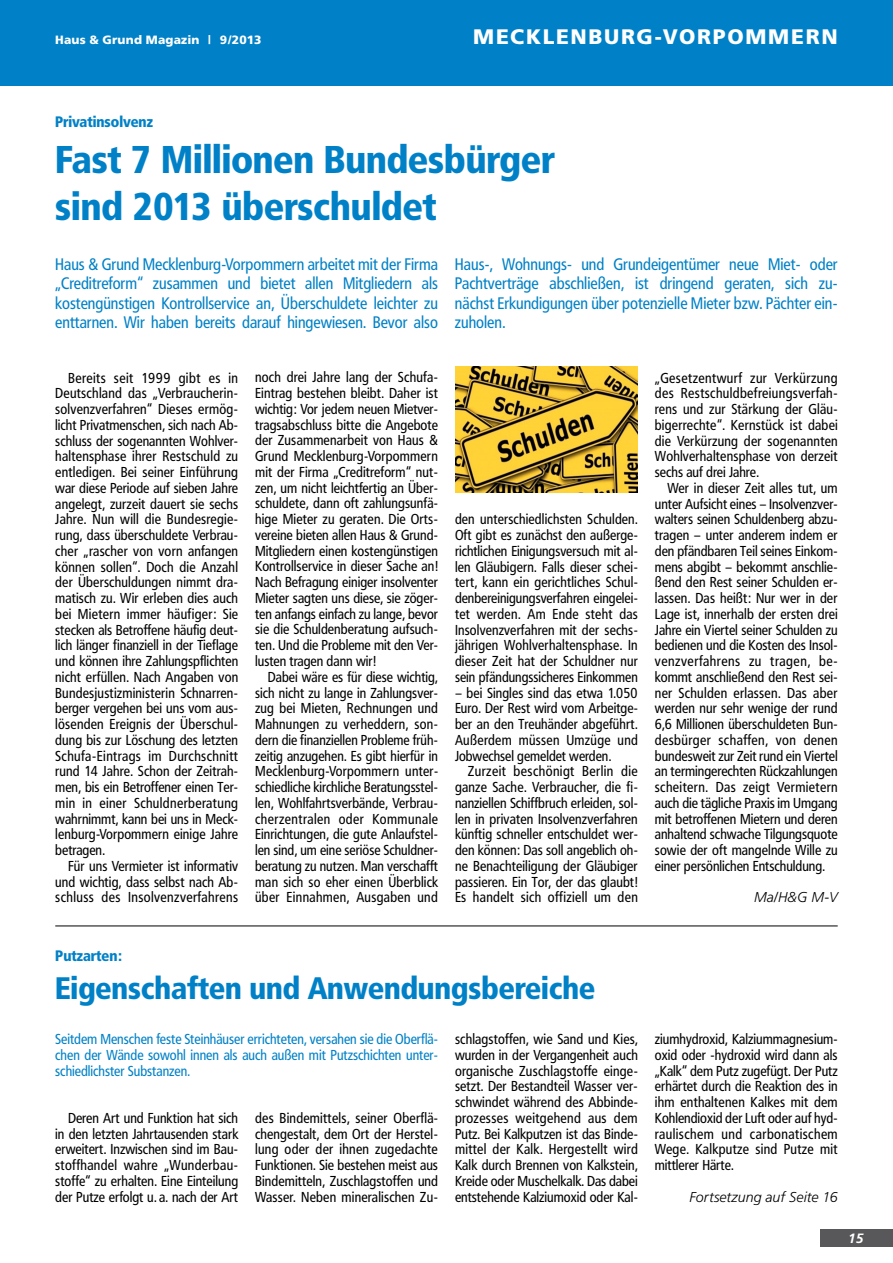
<style>
.page{position:relative;width:893px;height:1263px;background:#fff}
.page>*{position:absolute;margin:0;border:0;box-sizing:border-box;transform-origin:0 0}
.t1{font:900 38.25px/46.5px "Frutiger Condensed BQ";color:#0081c7}
.t2{font:900 30.75px "Frutiger Condensed BQ";color:#0081c7}
.t3{font:900 21px "Frutiger";letter-spacing:.08em;color:#fff}
.t4{font:16.5px/19.5px "Frutiger Condensed BQ";color:#0081c7;text-align:justify}
.t5{font:900 15px "Frutiger Condensed BQ";color:#0081c7}
.t6{font:14.25px/15.8px "Frutiger Condensed BQ";letter-spacing:.01em;color:#000;text-align:justify}
.t7{font:14.25px/15.8px "Frutiger Condensed BQ";color:#0081c7;text-align:justify}
.t8{font:italic 300 14.25px "Frutiger";color:#000}
.t9{font:italic 700 13.5px "Frutiger";color:#fff}
.t10{font:900 12px "Frutiger";letter-spacing:.015em;color:#fff}
</style>
<div class="page">
<div style="left:821px;top:1229px;width:72px;height:17px;background:#58585a"></div>
<div style="left:0;top:0;width:893px;height:85px;background:#0081c7"></div>
<img style="left:455px;top:367px;width:183px;height:126px">
<hr style="left:55px;top:926px;width:783px;height:1px;background:#000">
<p class="t10" style="left:55px;top:33px;width:208px">HAUS &amp; GRUND MAGAZIN | 9/2013</p>
<h3 class="t3" style="left:473px;top:24px;width:100px">MECKLENBURG</h3>
<h3 class="t3" style="left:655px;top:24px;width:110px">-VORPOMMERN</h3>
<p class="t5" style="left:55px;top:112px;width:99px">Privatinsolvenz</p>
<h1 class="t1" style="left:55px;top:136px;width:501px">Fast 7 Millionen Bundesbürger sind 2013 überschuldet</h1>
<p class="t4" style="left:55px;top:254px;width:384px">Haus &amp; Grund Mecklenburg-Vorpommern arbeitet mit der Firma „Creditreform“ zusammen und bietet allen Mitgliedern als kostengünstigen Kontrollservice an, Überschuldete leichter zu enttarnen. Wir haben bereits darauf hingewiesen. Bevor also</p>
<p class="t4" style="left:455px;top:254px;width:384px">Haus-, Wohnungs- und Grundeigentümer neue Miet- oder Pachtverträge abschließen, ist dringend geraten, sich zu&shy;nächst Erkundigungen über potenzielle Mieter bzw. Pächter ein&shy;zuholen.</p>
<p class="t6" style="left:55px;top:370px;width:184px;text-indent:13px">Bereits seit 1999 gibt es in Deutschland das „Verbraucherin&shy;solvenzverfahren“ Dieses ermög&shy;licht Privatmenschen, sich nach Ab&shy;schluss der sogenannten Wohlver&shy;haltensphase ihrer Restschuld zu entledigen. Bei seiner Einführung war diese Periode auf sieben Jahre angelegt, zurzeit dauert sie sechs Jahre. Nun will die Bundesregie&shy;rung, dass überschuldete Verbrau&shy;cher „rascher von vorn anfangen können sollen“. Doch die Anzahl der Überschuldungen nimmt dra&shy;matisch zu. Wir erleben dies auch bei Mietern immer häufiger: Sie stecken als Betroffene häufig deut&shy;lich länger finanziell in der Tieflage und können ihre Zahlungspflichten nicht erfüllen. Nach Angaben von Bundesjustizministerin Schnarren&shy;berger vergehen bei uns vom aus&shy;lösenden Ereignis der Überschul&shy;dung bis zur Löschung des letzten Schufa-Eintrags im Durchschnitt rund 14 Jahre. Schon der Zeitrah&shy;men, bis ein Betroffener einen Ter&shy;min in einer Schuldnerberatung wahrnimmt, kann bei uns in Meck&shy;lenburg-Vorpommern einige Jahre betragen.</p>
<p class="t6" style="left:55px;top:858px;width:184px;text-indent:13px">Für uns Vermieter ist informativ und wichtig, dass selbst nach Ab&shy;schluss des Insolvenzverfahrens</p>
<p class="t6" style="left:255px;top:369px;width:184px">noch drei Jahre lang der Schufa-Eintrag bestehen bleibt. Daher ist wichtig: Vor jedem neuen Mietver&shy;tragsabschluss bitte die Angebote der Zusammenarbeit von Haus &amp; Grund Mecklenburg-Vorpommern mit der Firma „Creditreform“ nut&shy;zen, um nicht leichtfertig an Über&shy;schuldete, dann oft zahlungsunfä&shy;hige Mieter zu geraten. Die Orts&shy;vereine bieten allen Haus &amp; Grund-Mitgliedern einen kostengünstigen Kontrollservice in dieser Sache an!<br>Nach Befragung einiger insolventer Mieter sagten uns diese, sie zöger&shy;ten anfangs einfach zu lange, bevor sie die Schuldenberatung aufsuch&shy;ten. Und die Probleme mit den Ver&shy;lusten tragen dann wir!</p>
<p class="t6" style="left:255px;top:669px;width:184px;text-indent:13px">Dabei wäre es für diese wichtig, sich nicht zu lange in Zahlungsver&shy;zug bei Mieten, Rechnungen und Mahnungen zu verheddern, son&shy;dern die finanziellen Probleme früh&shy;zeitig anzugehen. Es gibt hierfür in Mecklenburg-Vorpommern unter&shy;schiedliche kirchliche Beratungsstel&shy;len, Wohlfahrtsverbände, Verbrau&shy;cherzentralen oder Kommunale Einrichtungen, die gute Anlaufstel&shy;len sind, um eine seriöse Schuldner&shy;beratung zu nutzen. Man verschafft man sich so eher einen Überblick über Einnahmen, Ausgaben und</p>
<p class="t6" style="left:455px;top:511px;width:184px">den unterschiedlichsten Schulden.<br>Oft gibt es zunächst den außerge&shy;richtlichen Einigungsversuch mit al&shy;len Gläubigern. Falls dieser schei&shy;tert, kann ein gerichtliches Schul&shy;denbereinigungsverfahren eingelei&shy;tet werden. Am Ende steht das Insolvenzverfahren mit der sechs&shy;jährigen Wohlverhaltensphase. In dieser Zeit hat der Schuldner nur sein pfändungssicheres Einkommen</p>
<p class="t6" style="left:455px;top:684px;width:184px">– bei Singles sind das etwa 1.050<br>Euro. Der Rest wird vom Arbeitge&shy;ber an den Treuhänder abgeführt.<br>Außerdem müssen Umzüge und Jobwechsel gemeldet werden.</p>
<p class="t6" style="left:455px;top:763px;width:184px;text-indent:13px">Zurzeit beschönigt Berlin die ganze Sache. Verbraucher, die fi&shy;nanziellen Schiffbruch erleiden, sol&shy;len in privaten Insolvenzverfahren künftig schneller entschuldet wer&shy;den können: Das soll angeblich oh&shy;ne Benachteiligung der Gläubiger passieren. Ein Tor, der das glaubt!<br>Es handelt sich offiziell um den</p>
<p class="t6" style="left:655px;top:370px;width:184px">„Gesetzentwurf zur Verkürzung des Restschuldbefreiungsverfah&shy;rens und zur Stärkung der Gläu&shy;bigerrechte“. Kernstück ist dabei die Verkürzung der sogenannten Wohlverhaltensphase von derzeit sechs auf drei Jahre.</p>
<p class="t6" style="left:655px;top:480px;width:184px;text-indent:13px">Wer in dieser Zeit alles tut, um unter Aufsicht eines – Insolvenzver&shy;walters seinen Schuldenberg abzu&shy;tragen – unter anderem indem er den pfändbaren Teil seines Einkom&shy;mens abgibt – bekommt anschlie&shy;ßend den Rest seiner Schulden er&shy;lassen. Das heißt: Nur wer in der Lage ist, innerhalb der ersten drei Jahre ein Viertel seiner Schulden zu bedienen und die Kosten des Insol&shy;venzverfahrens zu tragen, be&shy;kommt anschließend den Rest sei&shy;ner Schulden erlassen. Das aber werden nur sehr wenige der rund 6,6 Millionen überschuldeten Bun&shy;desbürger schaffen, von denen bundesweit zur Zeit rund ein Viertel an termingerechten Rückzahlungen scheitern. Das zeigt Vermietern auch die tägliche Praxis im Umgang mit betroffenen Mietern und deren anhaltend schwache Tilgungsquote sowie der oft mangelnde Wille zu einer persönlichen Entschuldung.</p>
<p class="t8" style="left:754px;top:889px;width:85px">Ma/H&amp;G M-V</p>
<p class="t5" style="left:55px;top:947px;width:68px">Putzarten:</p>
<h2 class="t2" style="left:55px;top:969px;width:541px">Eigenschaften und Anwendungsbereiche</h2>
<p class="t7" style="left:55px;top:1031px;width:384px">Seitdem Menschen feste Steinhäuser errichteten, versahen sie die Oberflä&shy;chen der Wände sowohl innen als auch außen mit Putzschichten unter&shy;schiedlichster Substanzen.</p>
<p class="t6" style="left:55px;top:1110px;width:184px;text-indent:13px">Deren Art und Funktion hat sich in den letzten Jahrtausenden stark erweitert. Inzwischen sind im Bau&shy;stoffhandel wahre „Wunderbau&shy;stoffe“ zu erhalten. Eine Einteilung der Putze erfolgt u. a. nach der Art</p>
<p class="t6" style="left:255px;top:1110px;width:184px">des Bindemittels, seiner Oberflä&shy;chengestalt, dem Ort der Herstel&shy;lung oder der ihnen zugedachte Funktionen. Sie bestehen meist aus Bindemitteln, Zuschlagstoffen und Wasser. Neben mineralischen Zu-</p>
<p class="t6" style="left:455px;top:1031px;width:184px">schlagstoffen, wie Sand und Kies, wurden in der Vergangenheit auch organische Zuschlagstoffe einge&shy;setzt. Der Bestandteil Wasser ver&shy;schwindet während des Abbinde&shy;prozesses weitgehend aus dem Putz. Bei Kalkputzen ist das Binde&shy;mittel der Kalk. Hergestellt wird Kalk durch Brennen von Kalkstein, Kreide oder Muschelkalk. Das dabei entstehende Kalziumoxid oder Kal-</p>
<p class="t6" style="left:655px;top:1031px;width:184px">ziumhydroxid, Kalziummagnesium&shy;oxid oder -hydroxid wird dann als „Kalk“ dem Putz zugefügt. Der Putz erhärtet durch die Reaktion des in ihm enthaltenen Kalkes mit dem Kohlendioxid der Luft oder auf hyd&shy;raulischem und carbonatischem Wege. Kalkputze sind Putze mit mittlerer Härte.</p>
<p class="t8" style="left:689px;top:1188px;width:150px">Fortsetzung auf Seite 16</p>
<p class="t9" style="left:848px;top:1230px;width:17px">15</p>
</div>
